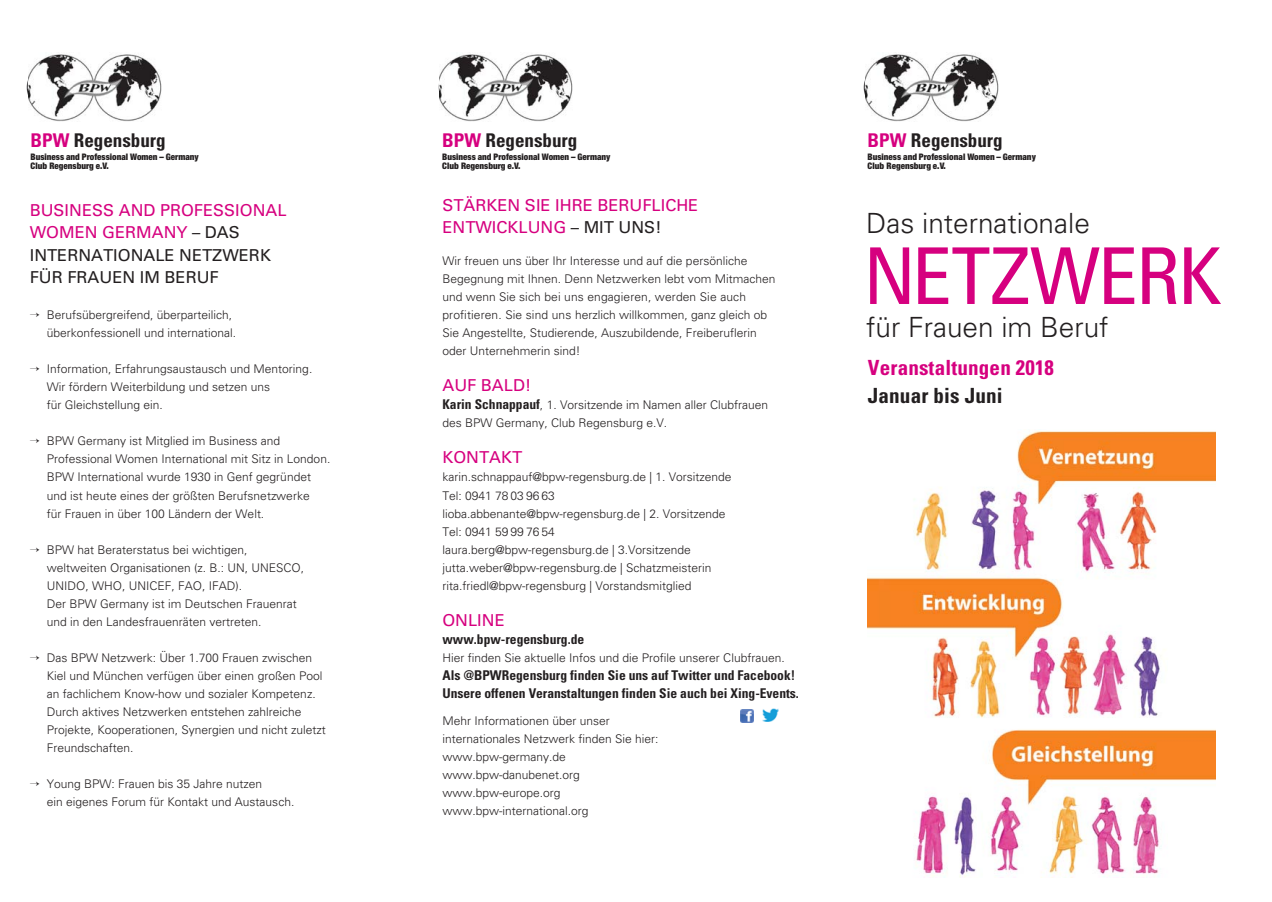
<style>
.page{position:relative;width:1272px;height:902px;background:#fff}
.page>*{position:absolute;margin:0;border:0;box-sizing:border-box;transform-origin:0 0}
.t1{font:condensed 78.6px "Univers";letter-spacing:-.015em;color:#d6007f}
.t2{font:300 27.9px "Univers";color:#231f20}
.t3{font:700 condensed 21px "Univers";letter-spacing:.01em;color:#d6007f}
.t4{font:700 condensed 21px "Univers";letter-spacing:.01em;color:#231f20}
.t5{font:700 condensed 19.05px "Univers";color:#231f20}
.t6{font:16.5px/22.5px "Univers";color:#231f20}
.t7{font:16.5px/22.5px "Univers";color:#d6007f}
.t8{font:700 condensed 13.5px/18px "Univers";color:#231f20}
.t9{font:300 12px/18px "Univers";color:#231f20}
.t10{font:900 condensed 9px/9px "Helvetica Neue";color:#231f20}
.s1{color:#d6007f}
.s2{color:#231f20}
.s3{font-weight:700;font-stretch:condensed;font-size:13.5px}
</style>
<div class="page">
<img style="left:867px;top:431px;width:348px;height:446px">
<img style="left:863px;top:54px;width:135px;height:67px">
<img style="left:438px;top:54px;width:135px;height:67px">
<img style="left:26px;top:54px;width:136px;height:67px">
<svg style="left:740px;top:709px;width:13px;height:13px"></svg>
<img style="left:763px;top:709px;width:15px;height:12px">
<h3 class="t5" style="left:31px;top:133px;width:137px"><span class="s1">BPW</span> Regensburg</h3>
<p class="t10" style="left:31px;top:153px;width:170px">Business and Professional Women – Germany<br>Club Regensburg e.V.</p>
<h3 class="t6" style="left:30px;top:200px;width:258px"><span class="s1">BUSINESS AND PROFESSIONAL<br>WOMEN GERMANY</span> – DAS<br>INTERNATIONALE NETZWERK<br>FÜR FRAUEN IM BERUF</h3>
<p class="t9" style="left:47px;top:307px;width:191px;text-indent:-17px">→ Berufsübergreifend, überparteilich, überkonfessionell und international.</p>
<p class="t9" style="left:47px;top:361px;width:267px;text-indent:-17px">→ Information, Erfahrungsaustausch und Mentoring.<br>Wir fördern Weiterbildung und setzen uns<br>für Gleichstellung ein.</p>
<p class="t9" style="left:47px;top:433px;width:285px;text-indent:-17px">→ BPW Germany ist Mitglied im Business and Professional Women International mit Sitz in London.<br>BPW International wurde 1930 in Genf gegründet und ist heute eines der größten Berufsnetzwerke<br>für Frauen in über 100 Ländern der Welt.</p>
<p class="t9" style="left:47px;top:541px;width:259px;text-indent:-17px">→ BPW hat Beraterstatus bei wichtigen, weltweiten Organisationen (z. B.: UN, UNESCO, UNIDO, WHO, UNICEF, FAO, IFAD).<br>Der BPW Germany ist im Deutschen Frauenrat und in den Landesfrauenräten vertreten.</p>
<p class="t9" style="left:47px;top:649px;width:280px;text-indent:-17px">→ Das BPW Netzwerk: Über 1.700 Frauen zwischen Kiel und München verfügen über einen großen Pool an fachlichem Know-how und sozialer Kompetenz.<br>Durch aktives Netzwerken entstehen zahlreiche Projekte, Kooperationen, Synergien und nicht zuletzt Freundschaften.</p>
<p class="t9" style="left:47px;top:775px;width:249px;text-indent:-17px">→ Young BPW: Frauen bis 35 Jahre nutzen<br>ein eigenes Forum für Kontakt und Austausch.</p>
<h3 class="t5" style="left:442px;top:133px;width:137px"><span class="s1">BPW</span> Regensburg</h3>
<p class="t10" style="left:442px;top:153px;width:170px">Business and Professional Women – Germany<br>Club Regensburg e.V.</p>
<h3 class="t7" style="left:442px;top:195px;width:257px">STÄRKEN SIE IHRE BERUFLICHE<br>ENTWICKLUNG <span class="s2">– MIT UNS!</span></h3>
<p class="t9" style="left:442px;top:253px;width:334px">Wir freuen uns über Ihr Interesse und auf die persönliche Begegnung mit Ihnen. Denn Netzwerken lebt vom Mitmachen und wenn Sie sich bei uns engagieren, werden Sie auch profitieren. Sie sind uns herzlich willkommen, ganz gleich ob Sie Angestellte, Studierende, Auszubildende, Freiberuflerin oder Unternehmerin sind!</p>
<h3 class="t7" style="left:442px;top:376px;width:90px">AUF BALD!</h3>
<p class="t9" style="left:442px;top:397px;width:327px"><span class="s3">Karin Schnappauf</span>, 1. Vorsitzende im Namen aller Clubfrauen des BPW Germany, Club Regensburg e.V.</p>
<h3 class="t7" style="left:442px;top:448px;width:81px">KONTAKT</h3>
<p class="t9" style="left:442px;top:469px;width:291px">karin.schnappauf@bpw-regensburg.de | 1. Vorsitzende Tel: 0941 78 03 96 63 lioba.abbenante@bpw-regensburg.de | 2. Vorsitzende Tel: 0941 59 99 76 54<br>laura.berg@bpw-regensburg.de | 3.Vorsitzende jutta.weber@bpw-regensburg.de | Schatzmeisterin rita.friedl@bpw-regensburg | Vorstandsmitglied</p>
<h3 class="t7" style="left:442px;top:610px;width:64px">ONLINE</h3>
<p class="t8" style="left:442px;top:631px;width:143px">www.bpw-regensburg.de</p>
<p class="t9" style="left:442px;top:649px;width:344px">Hier finden Sie aktuelle Infos und die Profile unserer Clubfrauen.</p>
<p class="t8" style="left:442px;top:667px;width:358px">Als @BPWRegensburg finden Sie uns auf Twitter und Facebook!<br>Unsere offenen Veranstaltungen finden Sie auch bei Xing-Events.</p>
<p class="t9" style="left:442px;top:712px;width:218px">Mehr Informationen über unser internationales Netzwerk finden Sie hier: www.bpw-germany.de www.bpw-danubenet.org www.bpw-europe.org www.bpw-international.org</p>
<h3 class="t5" style="left:867px;top:133px;width:137px"><span class="s1">BPW</span> Regensburg</h3>
<p class="t10" style="left:867px;top:153px;width:170px">Business and Professional Women – Germany<br>Club Regensburg e.V.</p>
<h2 class="t2" style="left:866px;top:213px;width:225px">Das internationale</h2>
<h1 class="t1" style="left:863px;top:247px;width:360px">NETZWERK</h1>
<h2 class="t2" style="left:866px;top:317px;width:244px">für Frauen im Beruf</h2>
<h3 class="t3" style="left:867px;top:359px;width:187px">Veranstaltungen 2018</h3>
<h3 class="t4" style="left:867px;top:388px;width:136px">Januar bis Juni</h3>
</div>
